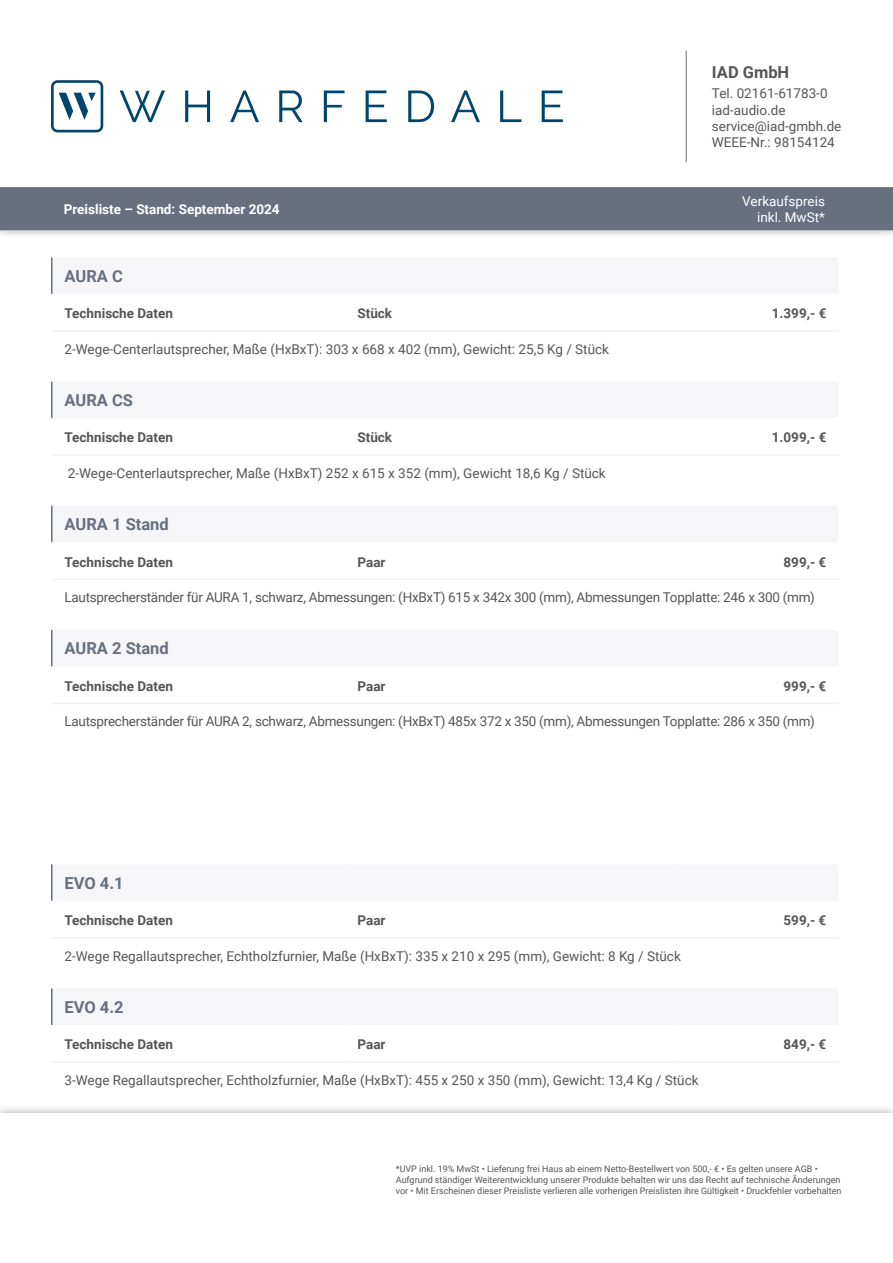
<style>
.page{position:relative;width:893px;height:1263px;background:#fff}
.page>*{position:absolute;margin:0;border:0;box-sizing:border-box;transform-origin:0 0}
.t1{font:700 16.5px "Roboto";color:#687080}
.t2{font:700 16.5px "Roboto";color:#565656}
.t3{font:13.5px/16.2px "Roboto";color:#565656}
.t4{font:13.5px "Roboto";letter-spacing:-.02em;color:#565656}
.t5{font:700 13.5px "Roboto";color:#565656}
.t6{font:700 13.5px "Roboto";color:#fff}
.t7{font:13.5px/16.2px "Roboto";color:#fff;text-align:right}
.t8{font:9px/10.8px "Roboto";color:#565656}
</style>
<div class="page">
<div style="left:0;top:1104px;width:893px;height:159px;background:#000;opacity:.35"></div>
<div style="left:0;top:1113px;width:893px;height:150px;background:#fff"></div>
<div style="left:0;top:0;width:893px;height:240px;background:#000;opacity:.35"></div>
<div style="left:0;top:0;width:893px;height:230px;background:#fff"></div>
<svg style="left:51px;top:80px;width:52px;height:52px"></svg>
<svg style="left:120px;top:91px;width:45px;height:31px"></svg>
<svg style="left:185px;top:91px;width:25px;height:31px"></svg>
<svg style="left:230px;top:91px;width:29px;height:31px"></svg>
<svg style="left:279px;top:91px;width:24px;height:31px"></svg>
<svg style="left:324px;top:91px;width:21px;height:31px"></svg>
<svg style="left:366px;top:91px;width:21px;height:31px"></svg>
<svg style="left:408px;top:91px;width:26px;height:31px"></svg>
<svg style="left:451px;top:91px;width:29px;height:31px"></svg>
<svg style="left:500px;top:91px;width:21px;height:31px"></svg>
<svg style="left:542px;top:91px;width:21px;height:31px"></svg>
<hr style="left:686px;top:51px;width:1px;height:111px;background:#687080">
<div style="left:0;top:187px;width:893px;height:43px;background:#687080"></div>
<div style="left:52px;top:257px;width:787px;height:38px;background:#f6f6f8"></div>
<hr style="left:51px;top:294px;width:294px;height:1px;background:#fff">
<hr style="left:345px;top:294px;width:167px;height:1px;background:#fff">
<hr style="left:512px;top:294px;width:167px;height:1px;background:#fff">
<hr style="left:679px;top:294px;width:161px;height:1px;background:#fff">
<hr style="left:838px;top:257px;width:2px;height:37px;background:#fff">
<hr style="left:51px;top:257px;width:2px;height:37px;background:#687080">
<hr style="left:52px;top:330px;width:293px;height:2px;background:#f2f2f2">
<hr style="left:345px;top:330px;width:167px;height:2px;background:#f2f2f2">
<hr style="left:512px;top:330px;width:167px;height:2px;background:#f2f2f2">
<hr style="left:679px;top:330px;width:160px;height:2px;background:#f2f2f2">
<div style="left:52px;top:381px;width:787px;height:38px;background:#f6f6f8"></div>
<hr style="left:51px;top:380px;width:294px;height:2px;background:#fff">
<hr style="left:345px;top:380px;width:167px;height:2px;background:#fff">
<hr style="left:512px;top:380px;width:167px;height:2px;background:#fff">
<hr style="left:679px;top:380px;width:161px;height:2px;background:#fff">
<hr style="left:51px;top:418px;width:294px;height:1px;background:#fff">
<hr style="left:345px;top:418px;width:167px;height:1px;background:#fff">
<hr style="left:512px;top:418px;width:167px;height:1px;background:#fff">
<hr style="left:679px;top:418px;width:161px;height:1px;background:#fff">
<hr style="left:838px;top:382px;width:2px;height:36px;background:#fff">
<hr style="left:51px;top:382px;width:2px;height:36px;background:#687080">
<hr style="left:52px;top:454px;width:293px;height:2px;background:#f2f2f2">
<hr style="left:345px;top:454px;width:167px;height:2px;background:#f2f2f2">
<hr style="left:512px;top:454px;width:167px;height:2px;background:#f2f2f2">
<hr style="left:679px;top:454px;width:160px;height:2px;background:#f2f2f2">
<div style="left:52px;top:863px;width:787px;height:38px;background:#f6f6f8"></div>
<hr style="left:51px;top:863px;width:294px;height:1px;background:#fff">
<hr style="left:345px;top:863px;width:167px;height:1px;background:#fff">
<hr style="left:512px;top:863px;width:167px;height:1px;background:#fff">
<hr style="left:679px;top:863px;width:161px;height:1px;background:#fff">
<hr style="left:838px;top:864px;width:2px;height:37px;background:#fff">
<hr style="left:51px;top:864px;width:2px;height:37px;background:#687080">
<hr style="left:52px;top:937px;width:293px;height:1px;background:#f2f2f2">
<hr style="left:345px;top:937px;width:167px;height:1px;background:#f2f2f2">
<hr style="left:512px;top:937px;width:167px;height:1px;background:#f2f2f2">
<hr style="left:679px;top:937px;width:160px;height:1px;background:#f2f2f2">
<div style="left:52px;top:988px;width:787px;height:38px;background:#f6f6f8"></div>
<hr style="left:51px;top:1025px;width:294px;height:1px;background:#fff">
<hr style="left:345px;top:1025px;width:167px;height:1px;background:#fff">
<hr style="left:512px;top:1025px;width:167px;height:1px;background:#fff">
<hr style="left:679px;top:1025px;width:161px;height:1px;background:#fff">
<hr style="left:838px;top:988px;width:2px;height:37px;background:#fff">
<hr style="left:51px;top:988px;width:2px;height:37px;background:#687080">
<hr style="left:52px;top:1061px;width:293px;height:2px;background:#f2f2f2">
<hr style="left:345px;top:1061px;width:167px;height:2px;background:#f2f2f2">
<hr style="left:512px;top:1061px;width:167px;height:2px;background:#f2f2f2">
<hr style="left:679px;top:1061px;width:160px;height:2px;background:#f2f2f2">
<div style="left:52px;top:505px;width:787px;height:38px;background:#f6f6f8"></div>
<hr style="left:51px;top:504px;width:294px;height:2px;background:#fff">
<hr style="left:345px;top:504px;width:167px;height:2px;background:#fff">
<hr style="left:512px;top:504px;width:167px;height:2px;background:#fff">
<hr style="left:679px;top:504px;width:161px;height:2px;background:#fff">
<hr style="left:51px;top:542px;width:294px;height:2px;background:#fff">
<hr style="left:345px;top:542px;width:167px;height:2px;background:#fff">
<hr style="left:512px;top:542px;width:167px;height:2px;background:#fff">
<hr style="left:679px;top:542px;width:161px;height:2px;background:#fff">
<hr style="left:838px;top:506px;width:2px;height:36px;background:#fff">
<hr style="left:51px;top:506px;width:2px;height:36px;background:#687080">
<hr style="left:52px;top:578px;width:293px;height:2px;background:#f2f2f2">
<hr style="left:345px;top:578px;width:167px;height:2px;background:#f2f2f2">
<hr style="left:512px;top:578px;width:167px;height:2px;background:#f2f2f2">
<hr style="left:679px;top:578px;width:160px;height:2px;background:#f2f2f2">
<div style="left:52px;top:629px;width:787px;height:38px;background:#f6f6f8"></div>
<hr style="left:51px;top:628px;width:294px;height:2px;background:#fff">
<hr style="left:345px;top:628px;width:167px;height:2px;background:#fff">
<hr style="left:512px;top:628px;width:167px;height:2px;background:#fff">
<hr style="left:679px;top:628px;width:161px;height:2px;background:#fff">
<hr style="left:51px;top:666px;width:294px;height:2px;background:#fff">
<hr style="left:345px;top:666px;width:167px;height:2px;background:#fff">
<hr style="left:512px;top:666px;width:167px;height:2px;background:#fff">
<hr style="left:679px;top:666px;width:161px;height:2px;background:#fff">
<hr style="left:838px;top:630px;width:2px;height:36px;background:#fff">
<hr style="left:51px;top:630px;width:2px;height:36px;background:#687080">
<hr style="left:52px;top:703px;width:293px;height:1px;background:#f2f2f2">
<hr style="left:345px;top:703px;width:167px;height:1px;background:#f2f2f2">
<hr style="left:512px;top:703px;width:167px;height:1px;background:#f2f2f2">
<hr style="left:679px;top:703px;width:160px;height:1px;background:#f2f2f2">
<p class="t2" style="left:712px;top:61px;width:79px">IAD GmbH</p>
<p class="t3" style="left:712px;top:85px;width:131px">Tel. 02161-61783-0 iad-audio.de service@iad-gmbh.de<br>WEEE-Nr.: 98154124</p>
<p class="t6" style="left:64px;top:200px;width:217px">Preisliste – Stand: September 2024</p>
<p class="t7" style="left:742px;top:192px;width:84px">Verkaufspreis inkl. MwSt*</p>
<p class="t1" style="left:65px;top:264px;width:60px">AURA C</p>
<p class="t5" style="left:65px;top:304px;width:110px">Technische Daten</p>
<p class="t5" style="left:357px;top:304px;width:36px">Stück</p>
<p class="t5" style="left:772px;top:304px;width:56px">1.399,- €</p>
<p class="t3" style="left:65px;top:340px;width:546px">2-Wege-Centerlautsprecher, Maße (HxBxT): 303 x 668 x 402 (mm), Gewicht: 25,5 Kg / Stück</p>
<p class="t1" style="left:65px;top:389px;width:70px">AURA CS</p>
<p class="t5" style="left:65px;top:428px;width:110px">Technische Daten</p>
<p class="t5" style="left:357px;top:428px;width:36px">Stück</p>
<p class="t5" style="left:772px;top:428px;width:56px">1.099,- €</p>
<p class="t3" style="left:68px;top:465px;width:539px">2-Wege-Centerlautsprecher, Maße (HxBxT) 252 x 615 x 352 (mm), Gewicht 18,6 Kg / Stück</p>
<p class="t1" style="left:65px;top:513px;width:106px">AURA 1 Stand</p>
<p class="t5" style="left:65px;top:552px;width:110px">Technische Daten</p>
<p class="t5" style="left:357px;top:552px;width:30px">Paar</p>
<p class="t5" style="left:783px;top:552px;width:44px">899,- €</p>
<p class="t4" style="left:65px;top:588px;width:752px">Lautsprecherständer für AURA 1, schwarz, Abmessungen: (HxBxT) 615 x 342x 300 (mm), Abmessungen Topplatte: 246 x 300 (mm)</p>
<p class="t1" style="left:65px;top:637px;width:106px">AURA 2 Stand</p>
<p class="t5" style="left:65px;top:676px;width:110px">Technische Daten</p>
<p class="t5" style="left:357px;top:676px;width:30px">Paar</p>
<p class="t5" style="left:783px;top:676px;width:44px">999,- €</p>
<p class="t4" style="left:65px;top:712px;width:752px">Lautsprecherständer für AURA 2, schwarz, Abmessungen: (HxBxT) 485x 372 x 350 (mm), Abmessungen Topplatte: 286 x 350 (mm)</p>
<p class="t1" style="left:65px;top:871px;width:61px">EVO 4.1</p>
<p class="t5" style="left:65px;top:911px;width:110px">Technische Daten</p>
<p class="t5" style="left:357px;top:911px;width:30px">Paar</p>
<p class="t5" style="left:783px;top:911px;width:44px">599,- €</p>
<p class="t3" style="left:65px;top:947px;width:618px">2-Wege Regallautsprecher, Echtholzfurnier, Maße (HxBxT): 335 x 210 x 295 (mm), Gewicht: 8 Kg / Stück</p>
<p class="t1" style="left:65px;top:995px;width:61px">EVO 4.2</p>
<p class="t5" style="left:65px;top:1035px;width:110px">Technische Daten</p>
<p class="t5" style="left:357px;top:1035px;width:30px">Paar</p>
<p class="t5" style="left:783px;top:1035px;width:44px">849,- €</p>
<p class="t3" style="left:65px;top:1071px;width:636px">3-Wege Regallautsprecher, Echtholzfurnier, Maße (HxBxT): 455 x 250 x 350 (mm), Gewicht: 13,4 Kg / Stück</p>
<p class="t8" style="left:396px;top:1163px;width:447px">*UVP inkl. 19% MwSt • Lieferung frei Haus ab einem Netto-Bestellwert von 500,- € • Es gelten unsere AGB •<br>Aufgrund ständiger Weiterentwicklung unserer Produkte behalten wir uns das Recht auf technische Änderungen vor • Mit Erscheinen dieser Preisliste verlieren alle vorherigen Preislisten ihre Gültigkeit • Druckfehler vorbehalten</p>
</div>
